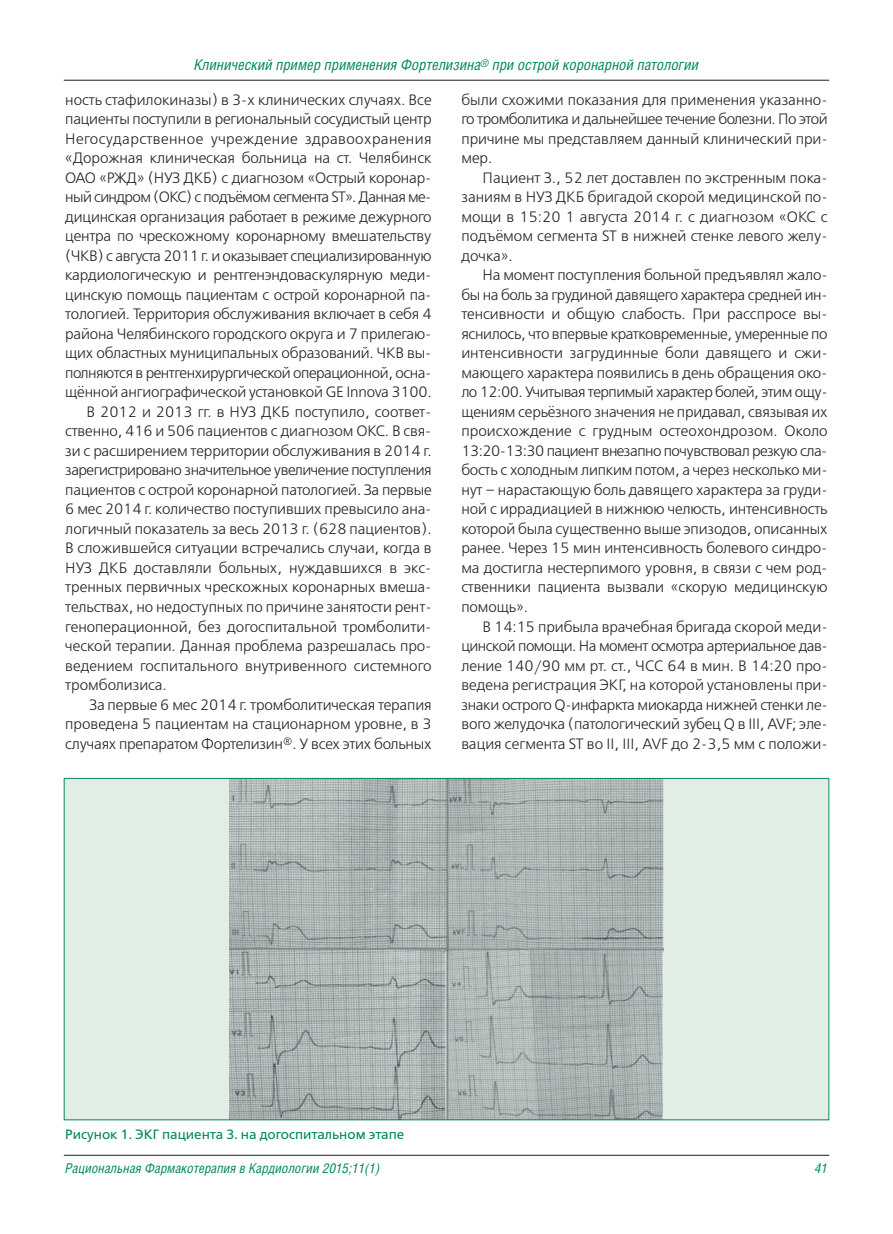
<style>
.page{position:relative;width:893px;height:1234px;background:#fff}
.page>*{position:absolute;margin:0;border:0;box-sizing:border-box;transform-origin:0 0}
.t1{font:15px/19.5px "Free Set Light C";letter-spacing:-.01em;color:#231f20;text-align:justify}
.t2{font:15px "Free Set Light C";letter-spacing:-.03em;color:#231f20}
.t3{font:italic condensed 15px "Helios Cond";color:#008a52}
.t4{font:15px "Free Set Light C";letter-spacing:-.035em;color:#231f20}
.t5{font:15px "Free Set Light C";letter-spacing:-.04em;color:#231f20}
.t6{font:15px "Free Set Light C";letter-spacing:.025em;color:#231f20}
.t7{font:italic condensed 13.5px "Helios Cond";color:#008a52}
.t8{font:13.5px "Free Set C";color:#008a52}
</style>
<div class="page">
<hr style="left:64px;top:1154px;width:765px;height:1px;background:#231f20">
<hr style="left:64px;top:80px;width:765px;height:1px;background:#231f20">
<div style="left:65px;top:778px;width:763px;height:341px;background:#e0eee6"></div>
<img style="left:230px;top:779px;width:433px;height:338px">
<p class="t3" style="left:194px;top:55px;width:506px">Клинический пример применения Фортелизина<sup>®</sup> при острой коронарной патологии</p>
<p class="t1" style="left:65px;top:90px;width:368px">ность стафилокиназы) в 3-х клинических случаях. Все</p>
<p class="t1" style="left:65px;top:109px;width:368px">пациенты поступили в региональный сосудистый центр</p>
<p class="t6" style="left:65px;top:130px;width:368px">Негосударственное учреждение здравоохранения</p>
<p class="t1" style="left:65px;top:148px;width:368px">«Дорожная клиническая больница на ст. Челябинск</p>
<p class="t1" style="left:65px;top:168px;width:368px">ОАО «РЖД» (НУЗ ДКБ) с диагнозом «Острый коронар-</p>
<p class="t5" style="left:65px;top:188px;width:368px">ный синдром (ОКС) с подъёмом сегмента ST». Данная ме-</p>
<p class="t1" style="left:65px;top:207px;width:368px">дицинская организация работает в режиме дежурного</p>
<p class="t1" style="left:65px;top:226px;width:368px">центра по чрескожному коронарному вмешательству</p>
<p class="t2" style="left:65px;top:247px;width:368px">(ЧКВ) с августа 2011 г. и оказывает специализированную</p>
<p class="t1" style="left:65px;top:265px;width:368px">кардиологическую и рентгенэндоваскулярную меди-</p>
<p class="t1" style="left:65px;top:285px;width:368px">цинскую помощь пациентам с острой коронарной па-</p>
<p class="t1" style="left:65px;top:304px;width:368px">тологией. Территория обслуживания включает в себя 4</p>
<p class="t1" style="left:65px;top:324px;width:368px">района Челябинского городского округа и 7 прилегаю-</p>
<p class="t1" style="left:65px;top:343px;width:368px">щих областных муниципальных образований. ЧКВ вы-</p>
<p class="t2" style="left:65px;top:364px;width:368px">полняются в рентгенхирургической операционной, осна-</p>
<p class="t1" style="left:65px;top:382px;width:368px">щённой ангиографической установкой GE Innova 3100.</p>
<p class="t1" style="left:87px;top:402px;width:347px">В 2012 и 2013 гг. в НУЗ ДКБ поступило, соответ-</p>
<p class="t1" style="left:65px;top:421px;width:368px">ственно, 416 и 506 пациентов с диагнозом ОКС. В свя-</p>
<p class="t1" style="left:65px;top:441px;width:368px">зи с расширением территории обслуживания в 2014 г.</p>
<p class="t4" style="left:65px;top:461px;width:368px">зарегистрировано значительное увеличение поступления</p>
<p class="t1" style="left:65px;top:480px;width:368px">пациентов с острой коронарной патологией. За первые</p>
<p class="t1" style="left:65px;top:499px;width:368px">6 мес 2014 г. количество поступивших превысило ана-</p>
<p class="t1" style="left:65px;top:519px;width:368px">логичный показатель за весь 2013 г. (628 пациентов).</p>
<p class="t1" style="left:65px;top:538px;width:368px">В сложившейся ситуации встречались случаи, когда в</p>
<p class="t1" style="left:65px;top:558px;width:368px">НУЗ ДКБ доставляли больных, нуждавшихся в экс-</p>
<p class="t1" style="left:65px;top:577px;width:368px">тренных первичных чрескожных коронарных вмеша-</p>
<p class="t1" style="left:65px;top:597px;width:368px">тельствах, но недоступных по причине занятости рент-</p>
<p class="t1" style="left:65px;top:616px;width:368px">геноперационной, без догоспитальной тромболити-</p>
<p class="t1" style="left:65px;top:636px;width:368px">ческой терапии. Данная проблема разрешалась про-</p>
<p class="t1" style="left:65px;top:655px;width:368px">ведением госпитального внутривенного системного</p>
<p class="t1" style="left:65px;top:675px;width:103px">тромболизиса.</p>
<p class="t1" style="left:90px;top:694px;width:344px">За первые 6 мес 2014 г. тромболитическая терапия</p>
<p class="t1" style="left:65px;top:714px;width:368px">проведена 5 пациентам на стационарном уровне, в 3</p>
<p class="t1" style="left:65px;top:733px;width:368px">случаях препаратом Фортелизин<sup>®</sup>. У всех этих больных</p>
<p class="t1" style="left:461px;top:90px;width:368px">были схожими показания для применения указанно&shy;го тромболитика и дальнейшее течение болезни. По этой причине мы представляем данный клинический при&shy;мер.</p>
<p class="t1" style="left:461px;top:168px;width:368px;text-indent:21px">Пациент З., 52 лет доставлен по экстренным пока&shy;заниям в НУЗ ДКБ бригадой скорой медицинской по&shy;мощи в 15:20 1 августа 2014 г. с диагнозом «ОКС с подъёмом сегмента ST в нижней стенке левого желу&shy;дочка».</p>
<p class="t1" style="left:461px;top:265px;width:368px;text-indent:21px">На момент поступления больной предъявлял жало&shy;бы на боль за грудиной давящего характера средней ин&shy;тенсивности и общую слабость. При расспросе вы&shy;яснилось, что впервые кратковременные, умеренные по интенсивности загрудинные боли давящего и сжи&shy;мающего характера появились в день обращения око&shy;ло 12:00. Учитывая терпимый характер болей, этим ощу&shy;щениям серьёзного значения не придавал, связывая их происхождение с грудным остеохондрозом. Около 13:20-13:30 пациент внезапно почувствовал резкую сла&shy;бость с холодным липким потом, а через несколько ми&shy;нут – нарастающую боль давящего характера за груди&shy;ной с иррадиацией в нижнюю челюсть, интенсивность которой была существенно выше эпизодов, описанных ранее. Через 15 мин интенсивность болевого синдро&shy;ма достигла нестерпимого уровня, в связи с чем род&shy;ственники пациента вызвали «скорую медицинскую помощь».</p>
<p class="t1" style="left:461px;top:616px;width:368px;text-indent:21px">В 14:15 прибыла врачебная бригада скорой меди&shy;цинской помощи. На момент осмотра артериальное дав&shy;ление 140/90 мм рт. ст., ЧСС 64 в мин. В 14:20 про&shy;ведена регистрация ЭКГ, на которой установлены при&shy;знаки острого Q-инфаркта миокарда нижней стенки ле&shy;вого желудочка (патологический зубец Q в III, AVF; эле&shy;вация сегмента ST во II, III, AVF до 2-3,5 мм с положи-</p>
<p class="t8" style="left:65px;top:1125px;width:340px">Рисунок 1. ЭКГ пациента З. на догоспитальном этапе</p>
<p class="t7" style="left:65px;top:1159px;width:316px">Рациональная Фармакотерапия в Кардиологии 2015;11(1)</p>
<p class="t7" style="left:815px;top:1159px;width:14px">41</p>
</div>
